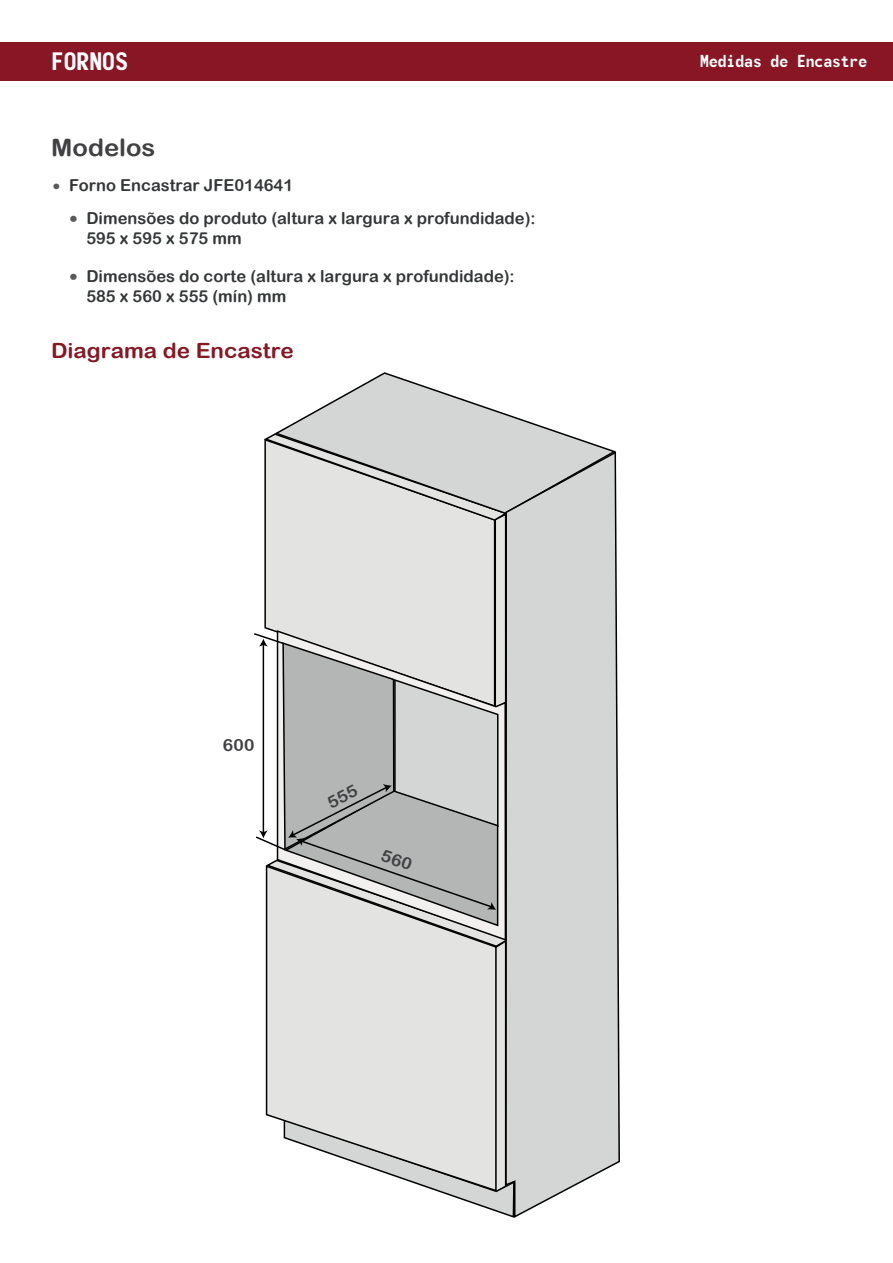
<style>
.page{position:relative;width:893px;height:1263px;background:#fff}
.page>*{position:absolute;margin:0;border:0;box-sizing:border-box;transform-origin:0 0}
.t1{font:24px "Arial Rounded MT Bold";color:#414042;scale:1.07 1}
.t2{font:24px "Monofonto";color:#fff;scale:1.07 1}
.t3{font:21px "Arial Rounded MT Bold";color:#881724;scale:1.07 1}
.t4{font:16.5px/33px "Arial Rounded MT Bold";color:#343738}
.t5{font:16.5px "Monofonto";color:#fff;scale:1.07 1}
.t6{font:16.5px "Monofonto";color:#58595b;scale:1.07 1}
.t7{font:15px "Monofonto";color:#58595b;scale:1.07 1}
</style>
<div class="page">
<svg style="left:277px;top:372px;width:335px;height:78px"></svg>
<div style="left:515px;top:450px;width:105px;height:768px;background:#d4d6d5"></div>
<div style="left:0;top:43px;width:893px;height:38px;background:#881624"></div>
<svg style="left:254px;top:432px;width:261px;height:786px;background:#d1d2d1"></svg>
<h1 class="t2" style="left:51px;top:47px;width:73px">FORNOS</h1>
<p class="t5" style="left:700px;top:52px;width:158px">Medidas de Encastre</p>
<h1 class="t1" style="left:51px;top:134px;width:99px">Modelos</h1>
<p class="t7" style="left:52px;top:178px;width:9px">•</p>
<p class="t4" style="left:86px;top:168px;width:451px;text-indent:-17px">Forno Encastrar JFE014641<br>Dimensões do produto (altura x largura x profundidade):</p>
<p class="t4" style="left:86px;top:221px;width:157px">595 x 595 x 575 mm</p>
<p class="t4" style="left:86px;top:266px;width:430px;line-height:19.8px">Dimensões do corte (altura x largura x profundidade):<br>585 x 560 x 555 (mín) mm</p>
<p class="t6" style="left:69px;top:209px;width:10px">•</p>
<p class="t6" style="left:69px;top:267px;width:10px">•</p>
<p class="t3" style="left:51px;top:338px;width:228px">Diagrama de Encastre</p>
</div>
